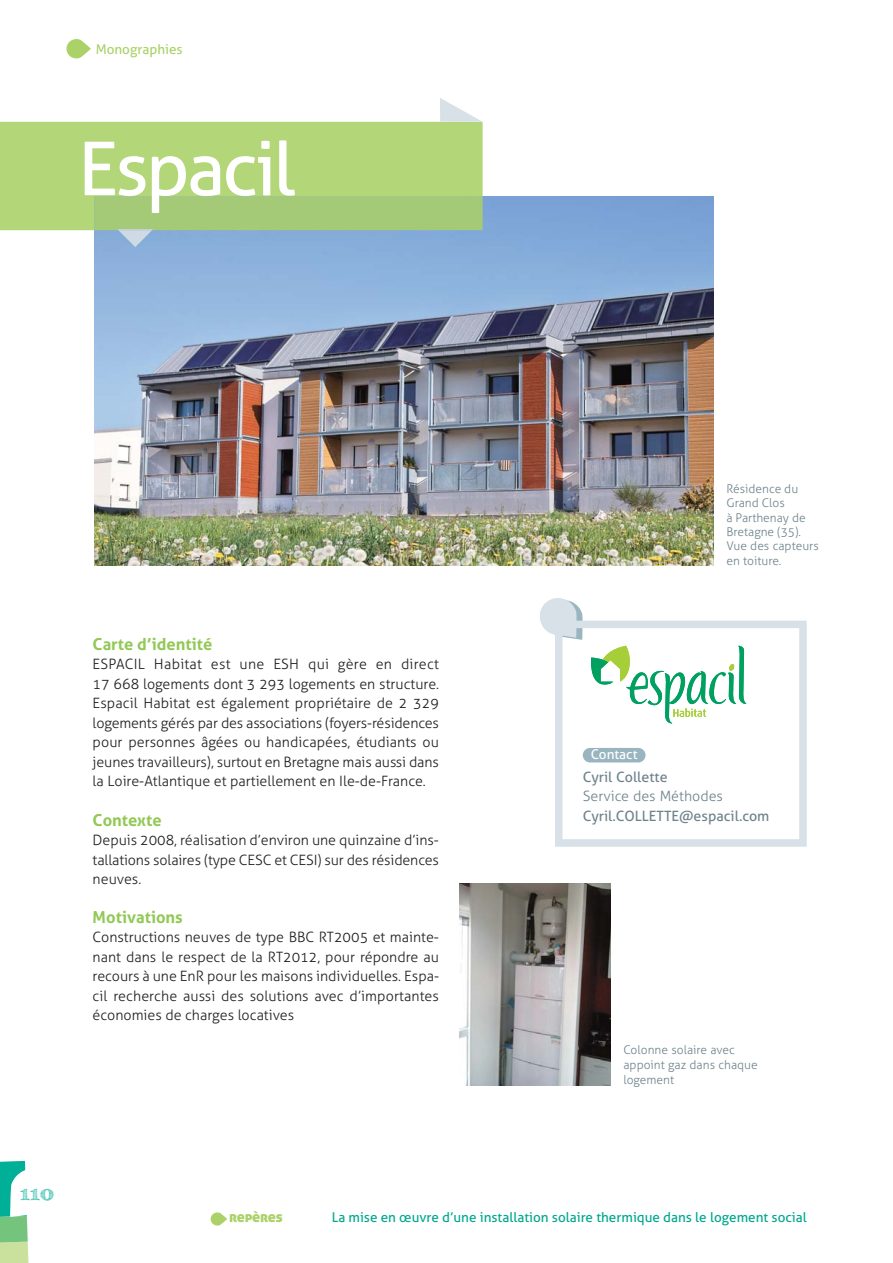
<style>
.page{position:relative;width:893px;height:1263px;background:#fff}
.page>*{position:absolute;margin:0;border:0;box-sizing:border-box;transform-origin:0 0}
.t1{font:74.4px "Aller";letter-spacing:-.04em;color:#fff}
.t2{font:700 20.25px "FFF Tusj";color:#32bcaa}
.t3{font:700 16.5px "Aller";color:#92c955}
.t4{font:15px "Aller Display";letter-spacing:-.015em;color:#aad268}
.t5{font:300 14.25px/19.5px "Aller";color:#231f20;text-align:justify}
.t6{font:14.25px "Aller";color:#6e838c}
.t7{font:300 14.25px "Aller";color:#6e838c}
.t8{font:13.5px "Aller";color:#00a88e}
.t9{font:13.5px "Aller";color:#aad268}
.t10{font:13.5px "Aller";color:#fff}
.t11{font:300 12px/14.4px "Aller";color:#6e838c}
</style>
<div class="page">
<svg style="left:601px;top:646px;width:146px;height:78px"></svg>
<img style="left:603px;top:646px;width:30px;height:36px">
<img style="left:591px;top:657px;width:22px;height:27px">
<svg style="left:0;top:1161px;width:29px;height:102px"></svg>
<svg style="left:67px;top:39px;width:24px;height:19px"></svg>
<svg style="left:211px;top:1212px;width:16px;height:13px"></svg>
<img style="left:94px;top:197px;width:619px;height:368px">
<div style="left:0;top:122px;width:483px;height:108px;background:#b2d678"></div>
<div style="left:94px;top:197px;width:389px;height:33px;background:#a4ca77"></div>
<img style="left:460px;top:883px;width:150px;height:202px">
<svg style="left:440px;top:98px;width:43px;height:24px"></svg>
<img style="left:117px;top:229px;width:36px;height:18px">
<div style="left:555px;top:621px;width:252px;height:226px;border:8px solid #d7e1e7"></div>
<svg style="left:539px;top:598px;width:44px;height:42px"></svg>
<div style="left:583px;top:748px;width:62px;height:14px;background:#99b5bf;border-radius:7px"></div>
<p class="t9" style="left:96px;top:45px;width:88px">Monographies</p>
<h1 class="t1" style="left:78px;top:140px;width:219px">Espacil</h1>
<p class="t3" style="left:93px;top:637px;width:121px">Carte d’identité</p>
<p class="t5" style="left:93px;top:656px;width:348px">ESPACIL Habitat est une ESH qui gère en direct 17 668 logements dont 3 293 logements en structure.<br>Espacil Habitat est également propriétaire de 2 329 logements gérés par des associations (foyers-résidences pour personnes âgées ou handicapées, étudiants ou jeunes travailleurs), surtout en Bretagne mais aussi dans la Loire-Atlantique et partiellement en Ile-de-France.</p>
<p class="t3" style="left:93px;top:814px;width:71px">Contexte</p>
<p class="t5" style="left:93px;top:832px;width:348px">Depuis 2008, réalisation d’environ une quinzaine d’ins&shy;tallations solaires (type CESC et CESI) sur des résidences neuves.</p>
<p class="t3" style="left:93px;top:910px;width:92px">Motivations</p>
<p class="t5" style="left:93px;top:929px;width:348px">Constructions neuves de type BBC RT2005 et mainte&shy;nant dans le respect de la RT2012, pour répondre au recours à une EnR pour les maisons individuelles. Espa&shy;cil recherche aussi des solutions avec d’importantes économies de charges locatives</p>
<p class="t10" style="left:591px;top:749px;width:48px">Contact</p>
<p class="t11" style="left:726px;top:483px;width:94px">Résidence du<br>Grand Clos<br>à Parthenay de<br>Bretagne (35).<br>Vue des capteurs en toiture.</p>
<p class="t6" style="left:583px;top:771px;width:86px">Cyril Collette</p>
<p class="t7" style="left:583px;top:791px;width:142px">Service des Méthodes</p>
<p class="t6" style="left:583px;top:810px;width:188px">Cyril.COLLETTE@espacil.com</p>
<p class="t11" style="left:623px;top:1043px;width:136px;line-height:15px">Colonne solaire avec appoint gaz dans chaque logement</p>
<h2 class="t2" style="left:20px;top:1184px;width:36px">110</h2>
<p class="t4" style="left:229px;top:1208px;width:55px">repères</p>
<p class="t8" style="left:332px;top:1211px;width:477px">La mise en œuvre d’une installation solaire thermique dans le logement social</p>
</div>
